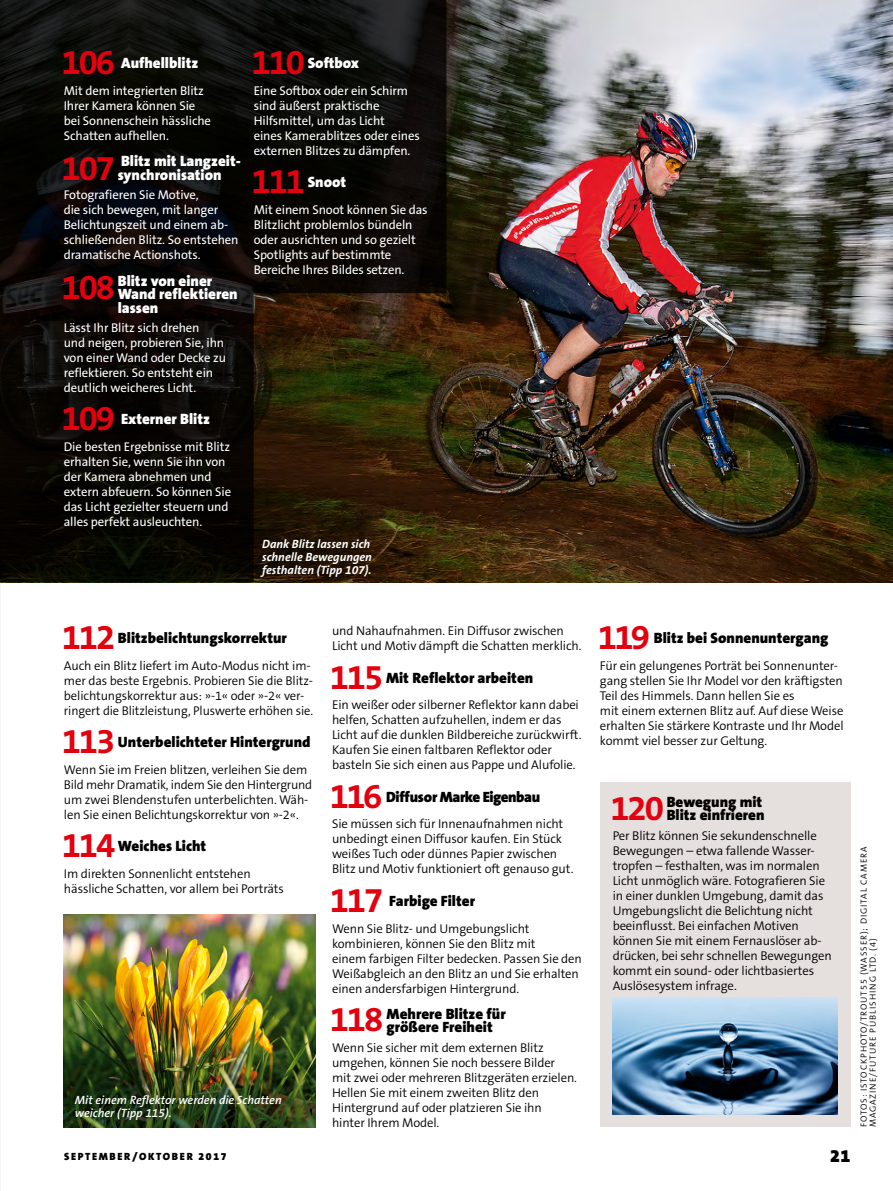
<style>
.page{position:relative;width:893px;height:1191px;background:#fff}
.page>*{position:absolute;margin:0;border:0;box-sizing:border-box;transform-origin:0 0}
.t1{font:700 34.95px "The Sans B7";letter-spacing:-.06em;color:#e3000f}
.t2{font:900 18px "The Sans B9";color:#000}
.t3{font:900 15px/13.5px "The Sans B9";color:#000}
.t4{font:900 15px/13.5px "The Sans B9";color:#fff}
.t5{font:900 15px "The Sans B9";letter-spacing:-.03em;color:#000}
.t6{font:300 12.75px/15px "The Sans B4";letter-spacing:-.01em;color:#000}
.t7{font:12.75px/15px "The Sans B5 Plain";letter-spacing:-.01em;color:#fff}
.t8{font:italic 700 12px/12.8px "The Sans B7";color:#fff}
.t9{font:italic 600 12px/12.8px "The Sans B6";color:#fff}
.t10{font:900 10.5px "The Sans B9";letter-spacing:.16em;color:#000}
.t11{font:300 9px/9px "The Sans B4";letter-spacing:.1em;color:#000}
</style>
<div class="page">
<img style="left:446px;top:0;width:447px;height:582px">
<hr style="left:0;top:580px;width:1px;height:611px;background:#000">
<svg style="left:0;top:0;width:446px;height:582px;background:#120e06"></svg>
<div style="left:600px;top:782px;width:250px;height:345px;background:#e5dfdd"></div>
<img style="left:64px;top:914px;width:252px;height:213px">
<img style="left:613px;top:998px;width:225px;height:116px">
<p class="t1" style="left:62px;top:44px;width:55px">106</p>
<p class="t4" style="left:121px;top:57px;width:79px">Aufhellblitz</p>
<p class="t7" style="left:64px;top:84px;width:149px">Mit dem integrierten Blitz<br>Ihrer Kamera können Sie bei Sonnenschein hässliche<br>Schatten aufhellen.</p>
<p class="t1" style="left:62px;top:150px;width:55px">107</p>
<p class="t4" style="left:118px;top:155px;width:125px">Blitz mit Langzeit&shy;synchronisation</p>
<p class="t7" style="left:64px;top:188px;width:176px">Fotografieren Sie Motive,<br>die sich bewegen, mit langer<br>Belichtungszeit und einem ab&shy;schließenden Blitz. So entstehen dramatische Actionshots.</p>
<p class="t1" style="left:62px;top:269px;width:55px">108</p>
<p class="t4" style="left:118px;top:274px;width:121px">Blitz von einer<br>Wand reflektieren lassen</p>
<p class="t7" style="left:64px;top:320px;width:164px">Lässt Ihr Blitz sich drehen<br>und neigen, probieren Sie, ihn von einer Wand oder Decke zu reflektieren. So entsteht ein deutlich weicheres Licht.</p>
<p class="t1" style="left:62px;top:400px;width:55px">109</p>
<p class="t4" style="left:121px;top:413px;width:90px">Externer Blitz</p>
<p class="t7" style="left:64px;top:439px;width:169px">Die besten Ergebnisse mit Blitz erhalten Sie, wenn Sie ihn von der Kamera abnehmen und extern abfeuern. So können Sie das Licht gezielter steuern und alles perfekt ausleuchten.</p>
<p class="t1" style="left:251px;top:44px;width:55px">110</p>
<p class="t4" style="left:308px;top:57px;width:53px">Softbox</p>
<p class="t7" style="left:254px;top:84px;width:168px">Eine Softbox oder ein Schirm sind äußerst praktische<br>Hilfsmittel, um das Licht<br>eines Kamerablitzes oder eines externen Blitzes zu dämpfen.</p>
<p class="t1" style="left:251px;top:163px;width:55px">111</p>
<p class="t4" style="left:308px;top:176px;width:40px">Snoot</p>
<p class="t7" style="left:254px;top:203px;width:175px">Mit einem Snoot können Sie das<br>Blitzlicht problemlos bündeln oder ausrichten und so gezielt<br>Spotlights auf bestimmte<br>Bereiche Ihres Bildes setzen.</p>
<p class="t8" style="left:262px;top:538px;width:111px">Dank Blitz lassen sich schnelle Bewegungen festhalten (Tipp 107).</p>
<p class="t1" style="left:62px;top:619px;width:55px">112</p>
<p class="t3" style="left:118px;top:632px;width:170px">Blitzbelichtungskorrektur</p>
<p class="t6" style="left:64px;top:658px;width:251px">Auch ein Blitz liefert im Auto-Modus nicht im&shy;mer das beste Ergebnis. Probieren Sie die Blitz&shy;belichtungskorrektur aus: »-1« oder »-2« ver&shy;ringert die Blitzleistung, Pluswerte erhöhen sie.</p>
<p class="t1" style="left:62px;top:723px;width:55px">113</p>
<p class="t3" style="left:118px;top:736px;width:194px">Unterbelichteter Hintergrund</p>
<p class="t6" style="left:64px;top:762px;width:250px">Wenn Sie im Freien blitzen, verleihen Sie dem Bild mehr Dramatik, indem Sie den Hintergrund um zwei Blendenstufen unterbelichten. Wäh&shy;len Sie einen Belichtungskorrektur von »-2«.</p>
<p class="t1" style="left:62px;top:827px;width:55px">114</p>
<p class="t3" style="left:118px;top:840px;width:90px">Weiches Licht</p>
<p class="t6" style="left:64px;top:866px;width:221px">Im direkten Sonnenlicht entstehen hässliche Schatten, vor allem bei Porträts</p>
<p class="t9" style="left:75px;top:1093px;width:208px">Mit einem Reflektor werden die Schatten weicher (Tipp 115).</p>
<p class="t6" style="left:332px;top:624px;width:251px">und Nahaufnahmen. Ein Diffusor zwischen<br>Licht und Motiv dämpft die Schatten merklich.</p>
<p class="t1" style="left:330px;top:658px;width:55px">115</p>
<p class="t3" style="left:386px;top:671px;width:149px">Mit Reflektor arbeiten</p>
<p class="t6" style="left:332px;top:698px;width:251px">Ein weißer oder silberner Reflektor kann dabei helfen, Schatten aufzuhellen, indem er das Licht auf die dunklen Bildbereiche zurückwirft.<br>Kaufen Sie einen faltbaren Reflektor oder basteln Sie sich einen aus Pappe und Alufolie.</p>
<p class="t1" style="left:330px;top:777px;width:54px">116</p>
<p class="t5" style="left:386px;top:788px;width:156px">Diffusor Marke Eigenbau</p>
<p class="t6" style="left:332px;top:817px;width:243px">Sie müssen sich für Innenaufnahmen nicht unbedingt einen Diffusor kaufen. Ein Stück weißes Tuch oder dünnes Papier zwischen Blitz und Motiv funktioniert oft genauso gut.</p>
<p class="t1" style="left:330px;top:881px;width:55px">117</p>
<p class="t3" style="left:389px;top:894px;width:87px">Farbige Filter</p>
<p class="t6" style="left:332px;top:921px;width:251px">Wenn Sie Blitz- und Umgebungslicht kombinieren, können Sie den Blitz mit<br>einem farbigen Filter bedecken. Passen Sie den Weißabgleich an den Blitz an und Sie erhalten einen andersfarbigen Hintergrund.</p>
<p class="t1" style="left:330px;top:1000px;width:55px">118</p>
<p class="t3" style="left:387px;top:1007px;width:121px">Mehrere Blitze für größere Freiheit</p>
<p class="t6" style="left:332px;top:1040px;width:247px">Wenn Sie sicher mit dem externen Blitz umgehen, können Sie noch bessere Bilder mit zwei oder mehreren Blitzgeräten erzielen.<br>Hellen Sie mit einem zweiten Blitz den Hintergrund auf oder platzieren Sie ihn hinter Ihrem Model.</p>
<p class="t1" style="left:598px;top:619px;width:54px">119</p>
<p class="t3" style="left:654px;top:632px;width:176px">Blitz bei Sonnenuntergang</p>
<p class="t6" style="left:600px;top:658px;width:245px">Für ein gelungenes Porträt bei Sonnenunter&shy;gang stellen Sie Ihr Model vor den kräftigsten Teil des Himmels. Dann hellen Sie es<br>mit einem externen Blitz auf. Auf diese Weise erhalten Sie stärkere Kontraste und Ihr Model kommt viel besser zur Geltung.</p>
<p class="t1" style="left:610px;top:790px;width:55px">120</p>
<p class="t3" style="left:667px;top:795px;width:99px">Bewegung mit<br>Blitz einfrieren</p>
<p class="t6" style="left:613px;top:828px;width:221px">Per Blitz können Sie sekundenschnelle Bewegungen – etwa fallende Wasser&shy;tropfen – festhalten, was im normalen Licht unmöglich wäre. Fotografieren Sie in einer dunklen Umgebung, damit das Umgebungslicht die Belichtung nicht beeinflusst. Bei einfachen Motiven können Sie mit einem Fernauslöser ab&shy;drücken, bei sehr schnellen Bewegungen kommt ein sound- oder lichtbasiertes Auslösesystem infrage.</p>
<p class="t10" style="left:64px;top:1151px;width:164px">SEPTEMBER/OKTOBER 2017</p>
<p class="t2" style="left:830px;top:1146px;width:22px">21</p>
<p class="t11" style="left:860px;top:1127px;width:282px;rotate:-90deg">FOTOS: ISTOCKPHOTO/TROUT55 (WASSER); DIGITAL CAMERA<br>MAGAZINE/FUTURE PUBLISHING LTD. (4)</p>
</div>
